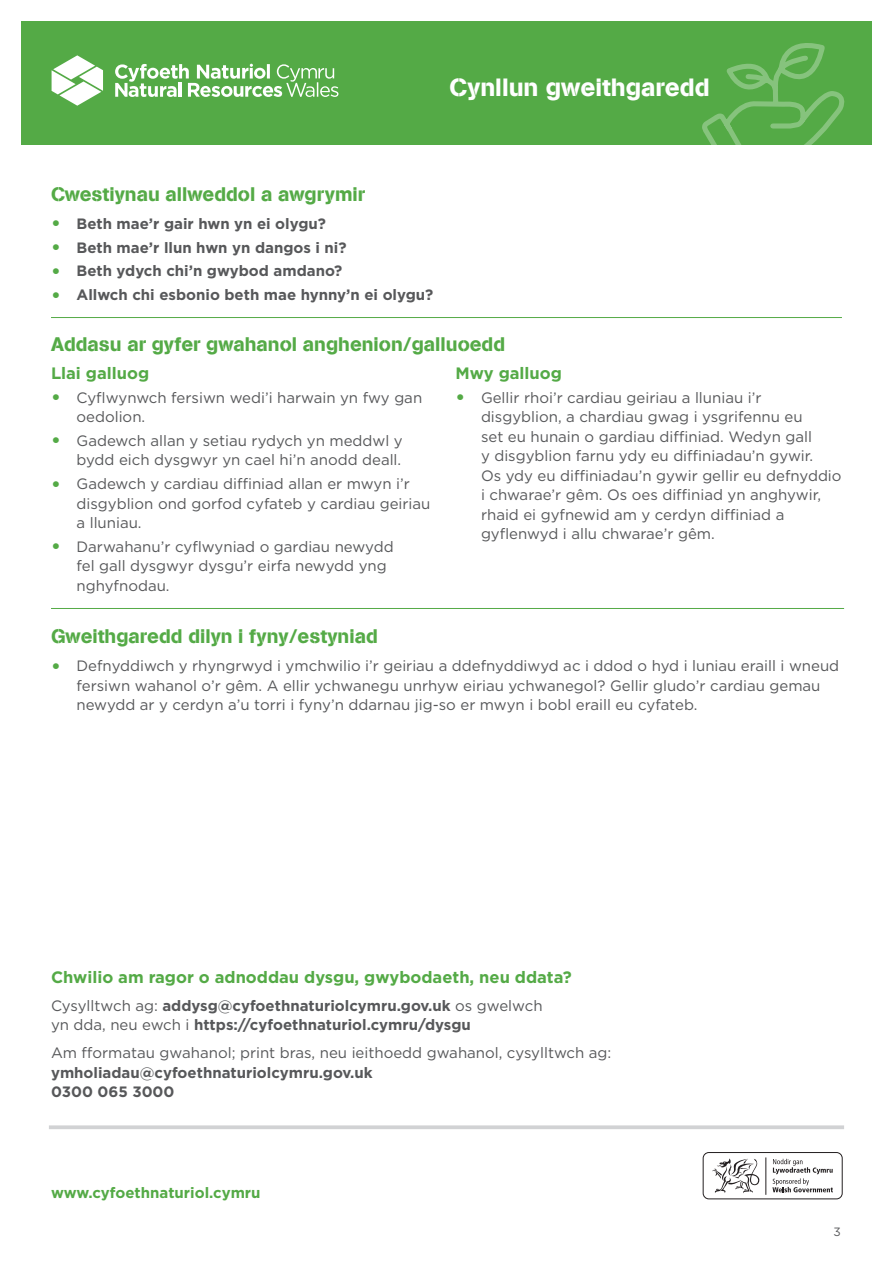
<style>
.page{position:relative;width:893px;height:1263px;background:#fff}
.page>*{position:absolute;margin:0;border:0;box-sizing:border-box;transform-origin:0 0}
.t1{font:24.75px "AG Book Stencil";color:#fff}
.t2{font:19.5px "AG Book Stencil";color:#54aa46}
.t3{font:700 16.5px "Gotham";color:#54aa46}
.t4{font:15px/19.5px "Gotham";color:#57585a}
.t5{font:700 15px/19.5px "Gotham";color:#57585a}
.t6{font:700 15px "Gotham";color:#54aa46}
.t7{font:12px "Gotham";color:#57585a}
.s1{font-size:19.5px;color:#54aa46}
.s2{font-weight:700;font-size:19.5px;color:#54aa46}
.s3{font-weight:400}
</style>
<div class="page">
<div style="left:21px;top:21px;width:851px;height:124px;background:#54aa46"></div>
<svg style="left:52px;top:55px;width:51px;height:51px"></svg>
<svg style="left:115px;top:64px;width:223px;height:33px"></svg>
<svg style="left:49px;top:1125px;width:795px;height:4px;background:#d5d6d8"></svg>
<div style="left:703px;top:1152px;width:139px;height:47px;border:1px solid #231f20;border-radius:6px"></div>
<hr style="left:765px;top:1157px;width:1px;height:38px;background:#231f20">
<svg style="left:772px;top:1159px;width:61px;height:33px"></svg>
<svg style="left:712px;top:1158px;width:47px;height:35px"></svg>
<hr style="left:51px;top:317px;width:791px;height:1px;background:#54aa46">
<hr style="left:51px;top:608px;width:793px;height:1px;background:#54aa46">
<svg style="left:702px;top:43px;width:143px;height:102px"></svg>
<h1 class="t1" style="left:449px;top:73px;width:262px">Cynllun gweithgaredd</h1>
<h2 class="t2" style="left:51px;top:182px;width:316px">Cwestiynau allweddol a awgrymir</h2>
<p class="t5" style="left:51px;top:214px;width:276px"><span class="s1">•</span> Beth mae’r gair hwn yn ei olygu?</p>
<p class="t5" style="left:51px;top:237px;width:297px"><span class="s1">•</span> Beth mae’r llun hwn yn dangos i ni?</p>
<p class="t5" style="left:51px;top:261px;width:293px"><span class="s1">•</span> Beth ydych chi’n gwybod amdano?</p>
<p class="t5" style="left:51px;top:285px;width:384px"><span class="s1">•</span> Allwch chi esbonio beth mae hynny’n ei olygu?</p>
<h2 class="t2" style="left:51px;top:332px;width:456px">Addasu ar gyfer gwahanol anghenion/galluoedd</h2>
<p class="t3" style="left:51px;top:362px;width:100px">Llai galluog</p>
<p class="t4" style="left:77px;top:387px;width:347px;text-indent:-26px"><span class="s2">•</span> Cyflwynwch fersiwn wedi’i harwain yn fwy gan oedolion.</p>
<p class="t4" style="left:51px;top:430px;width:353px;text-align:right"><span class="s2">•</span> Gadewch allan y setiau rydych yn meddwl y bydd eich dysgwyr yn cael hi’n anodd deall.</p>
<p class="t4" style="left:77px;top:474px;width:355px;text-indent:-26px"><span class="s2">•</span> Gadewch y cardiau diffiniad allan er mwyn i’r disgyblion ond gorfod cyfateb y cardiau geiriau a lluniau.</p>
<p class="t4" style="left:77px;top:537px;width:319px;text-indent:-26px"><span class="s2">•</span> Darwahanu’r cyflwyniad o gardiau newydd fel gall dysgwyr dysgu’r eirfa newydd yng nghyfnodau.</p>
<p class="t3" style="left:455px;top:362px;width:108px">Mwy galluog</p>
<p class="t4" style="left:481px;top:387px;width:362px;text-indent:-26px"><span class="s2">•</span> Gellir rhoi’r cardiau geiriau a lluniau i’r disgyblion, a chardiau gwag i ysgrifennu eu<br>set eu hunain o gardiau diffiniad. Wedyn gall<br>y disgyblion farnu ydy eu diffiniadau’n gywir.<br>Os ydy eu diffiniadau’n gywir gellir eu defnyddio i chwarae’r gêm. Os oes diffiniad yn anghywir, rhaid ei gyfnewid am y cerdyn diffiniad a gyflenwyd i allu chwarae’r gêm.</p>
<h2 class="t2" style="left:51px;top:625px;width:328px">Gweithgaredd dilyn i fyny/estyniad</h2>
<p class="t4" style="left:77px;top:656px;width:764px;text-indent:-26px"><span class="s2">•</span> Defnyddiwch y rhyngrwyd i ymchwilio i’r geiriau a ddefnyddiwyd ac i ddod o hyd i luniau eraill i wneud fersiwn wahanol o’r gêm. A ellir ychwanegu unrhyw eiriau ychwanegol? Gellir gludo’r cardiau gemau newydd ar y cerdyn a’u torri i fyny’n ddarnau jig-so er mwyn i bobl eraill eu cyfateb.</p>
<p class="t3" style="left:51px;top:966px;width:522px">Chwilio am ragor o adnoddau dysgu, gwybodaeth, neu ddata?</p>
<p class="t5" style="left:51px;top:996px;width:493px"><span class="s3">Cysylltwch ag:</span> addysg@cyfoethnaturiolcymru.gov.uk <span class="s3">os gwelwch yn dda, neu ewch i</span> https://cyfoethnaturiol.cymru/dysgu</p>
<p class="t4" style="left:51px;top:1043px;width:562px">Am fformatau gwahanol; print bras, neu ieithoedd gwahanol, cysylltwch ag:</p>
<p class="t5" style="left:51px;top:1063px;width:323px">ymholiadau@cyfoethnaturiolcymru.gov.uk<br>0300 065 3000</p>
<p class="t6" style="left:51px;top:1183px;width:211px">www.cyfoethnaturiol.cymru</p>
<p class="t7" style="left:833px;top:1224px;width:9px">3</p>
</div>
